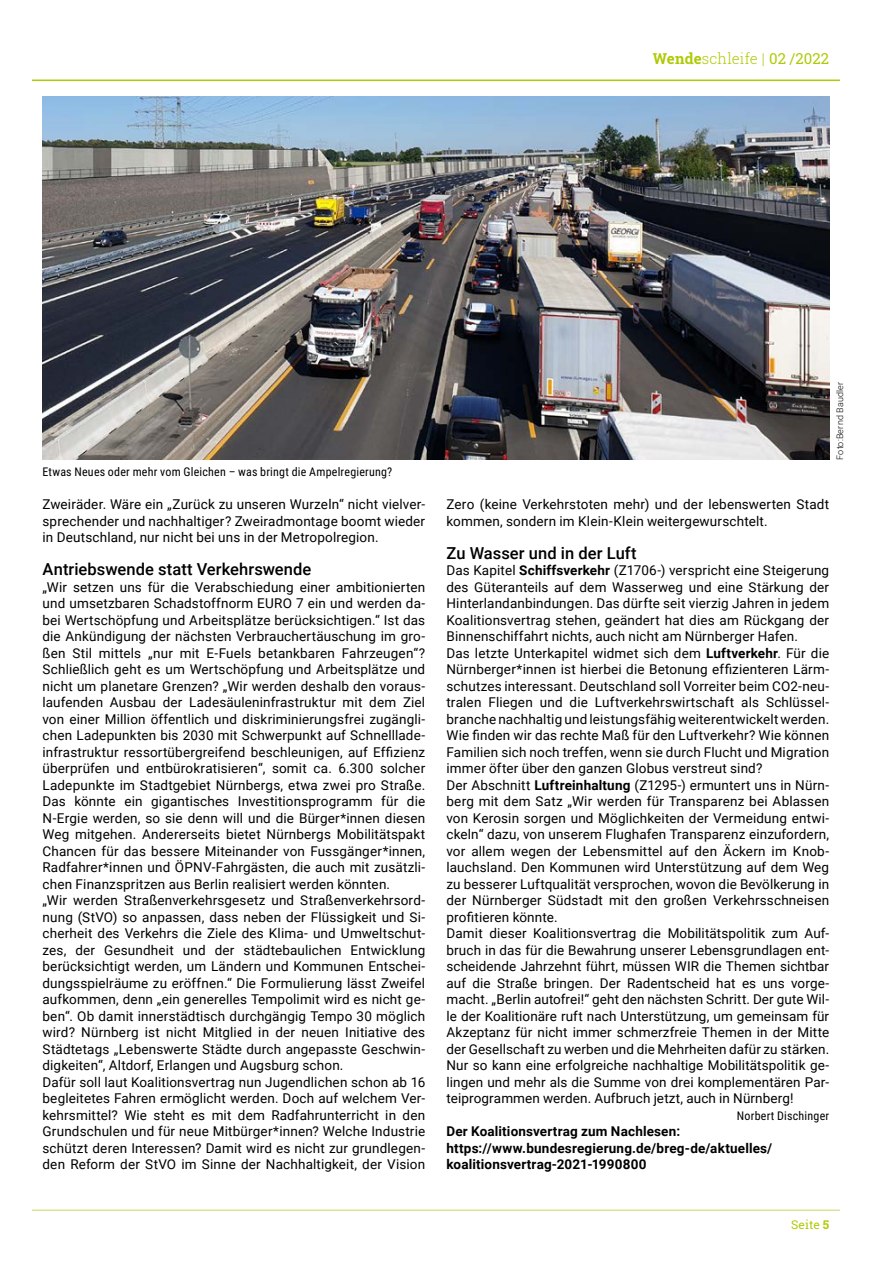
<style>
.page{position:relative;width:893px;height:1263px;background:#fff}
.page>*{position:absolute;margin:0;border:0;box-sizing:border-box;transform-origin:0 0}
.t1{font:500 16.5px "Roboto";letter-spacing:.005em;color:#000}
.t2{font:300 15px "Roboto Slab";letter-spacing:.01em;color:#afca05}
.t3{font:13.5px/16.5px "Roboto";letter-spacing:.01em;color:#000}
.t4{font:700 13.5px/16.5px "Roboto";letter-spacing:.01em;color:#000}
.t5{font:12px "Roboto Condensed";letter-spacing:.02em;color:#000}
.t6{font:12px "Roboto Slab";color:#afca05}
.t7{font:300 9px "Roboto";letter-spacing:.02em;color:#000}
.s1{font-weight:700}
.s2{font-weight:400}
</style>
<div class="page">
<hr style="left:32px;top:1209px;width:808px;height:2px;background:#dae49b">
<hr style="left:32px;top:80px;width:808px;height:1px;background:#afca05">
<img style="left:42px;top:97px;width:787px;height:363px">
<p class="t2" style="left:653px;top:48px;width:178px"><span class="s1">Wende</span>schleife | <span class="s2">02 /2022</span></p>
<p class="t5" style="left:43px;top:464px;width:351px">Etwas Neues oder mehr vom Gleichen – was bringt die Ampelregierung?</p>
<p class="t3" style="left:43px;top:496px;width:384px;text-align:justify">Zweiräder. Wäre ein „Zurück zu unseren Wurzeln“ nicht vielver&shy;sprechender und nachhaltiger? Zweiradmontage boomt wieder in Deutschland, nur nicht bei uns in der Metropolregion.</p>
<p class="t1" style="left:43px;top:558px;width:270px">Antriebswende statt Verkehrswende</p>
<p class="t3" style="left:43px;top:578px;width:384px">„Wir setzen uns für die Verabschiedung einer ambitionierten und umsetzbaren Schadstoffnorm EURO 7 ein und werden da&shy;bei Wertschöpfung und Arbeitsplätze berücksichtigen.“ Ist das die Ankündigung der nächsten Verbrauchertäuschung im gro&shy;ßen Stil mittels „nur mit E-Fuels betankbaren Fahrzeugen“?<br>Schließlich geht es um Wertschöpfung und Arbeitsplätze und nicht um planetare Grenzen? „Wir werden deshalb den voraus&shy;laufenden Ausbau der Ladesäuleninfrastruktur mit dem Ziel von einer Million öffentlich und diskriminierungsfrei zugängli&shy;chen Ladepunkten bis 2030 mit Schwerpunkt auf Schnelllade&shy;infrastruktur ressortübergreifend beschleunigen, auf Effizienz überprüfen und entbürokratisieren“, somit ca. 6.300 solcher Ladepunkte im Stadtgebiet Nürnbergs, etwa zwei pro Straße.<br>Das könnte ein gigantisches Investitionsprogramm für die N-Ergie werden, so sie denn will und die Bürger*innen diesen Weg mitgehen. Andererseits bietet Nürnbergs Mobilitätspakt Chancen für das bessere Miteinander von Fussgänger*innen, Radfahrer*innen und ÖPNV-Fahrgästen, die auch mit zusätzli&shy;chen Finanzspritzen aus Berlin realisiert werden könnten.<br>„Wir werden Straßenverkehrsgesetz und Straßenverkehrsord&shy;nung (StVO) so anpassen, dass neben der Flüssigkeit und Si&shy;cherheit des Verkehrs die Ziele des Klima- und Umweltschut&shy;zes, der Gesundheit und der städtebaulichen Entwicklung berücksichtigt werden, um Ländern und Kommunen Entschei&shy;dungsspielräume zu eröffnen.“ Die Formulierung lässt Zweifel aufkommen, denn „ein generelles Tempolimit wird es nicht ge&shy;ben“. Ob damit innerstädtisch durchgängig Tempo 30 möglich wird? Nürnberg ist nicht Mitglied in der neuen Initiative des Städtetags „Lebenswerte Städte durch angepasste Geschwin&shy;digkeiten“, Altdorf, Erlangen und Augsburg schon.<br>Dafür soll laut Koalitionsvertrag nun Jugendlichen schon ab 16 begleitetes Fahren ermöglicht werden. Doch auf welchem Ver&shy;kehrsmittel? Wie steht es mit dem Radfahrunterricht in den Grundschulen und für neue Mitbürger*innen? Welche Industrie schützt deren Interessen? Damit wird es nicht zur grundlegen&shy;den Reform der StVO im Sinne der Nachhaltigkeit, der Vision</p>
<p class="t7" style="left:834px;top:460px;width:79px;rotate:-90deg">Foto:Bernd Baudler</p>
<p class="t3" style="left:446px;top:496px;width:384px">Zero (keine Verkehrstoten mehr) und der lebenswerten Stadt kommen, sondern im Klein-Klein weitergewurschtelt.</p>
<p class="t1" style="left:446px;top:541px;width:192px">Zu Wasser und in der Luft</p>
<p class="t3" style="left:446px;top:562px;width:384px">Das Kapitel <span class="s1">Schiffsverkehr</span> (Z1706-) verspricht eine Steigerung des Güteranteils auf dem Wasserweg und eine Stärkung der Hinterlandanbindungen. Das dürfte seit vierzig Jahren in jedem Koalitionsvertrag stehen, geändert hat dies am Rückgang der Binnenschiffahrt nichts, auch nicht am Nürnberger Hafen.<br>Das letzte Unterkapitel widmet sich dem <span class="s1">Luftverkehr</span>. Für die Nürnberger*innen ist hierbei die Betonung effizienteren Lärm&shy;schutzes interessant. Deutschland soll Vorreiter beim CO2-neu&shy;tralen Fliegen und die Luftverkehrswirtschaft als Schlüssel&shy;branche nachhaltig und leistungsfähig weiterentwickelt werden.<br>Wie finden wir das rechte Maß für den Luftverkehr? Wie können Familien sich noch treffen, wenn sie durch Flucht und Migration immer öfter über den ganzen Globus verstreut sind?<br>Der Abschnitt <span class="s1">Luftreinhaltung</span> (Z1295-) ermuntert uns in Nürn&shy;berg mit dem Satz „Wir werden für Transparenz bei Ablassen von Kerosin sorgen und Möglichkeiten der Vermeidung entwi&shy;ckeln“ dazu, von unserem Flughafen Transparenz einzufordern, vor allem wegen der Lebensmittel auf den Äckern im Knob&shy;lauchsland. Den Kommunen wird Unterstützung auf dem Weg zu besserer Luftqualität versprochen, wovon die Bevölkerung in der Nürnberger Südstadt mit den großen Verkehrsschneisen profitieren könnte.<br>Damit dieser Koalitionsvertrag die Mobilitätspolitik zum Auf&shy;bruch in das für die Bewahrung unserer Lebensgrundlagen ent&shy;scheidende Jahrzehnt führt, müssen WIR die Themen sichtbar auf die Straße bringen. Der Radentscheid hat es uns vorge&shy;macht. „Berlin autofrei!“ geht den nächsten Schritt. Der gute Wil&shy;le der Koalitionäre ruft nach Unterstützung, um gemeinsam für Akzeptanz für nicht immer schmerzfreie Themen in der Mitte der Gesellschaft zu werben und die Mehrheiten dafür zu stärken.<br>Nur so kann eine erfolgreiche nachhaltige Mobilitätspolitik ge&shy;lingen und mehr als die Summe von drei komplementären Par&shy;teiprogrammen werden. Aufbruch jetzt, auch in Nürnberg!</p>
<p class="t5" style="left:737px;top:1107px;width:94px">Norbert Dischinger</p>
<p class="t4" style="left:446px;top:1123px;width:327px">Der Koalitionsvertrag zum Nachlesen: https://www.bundesregierung.de/breg-de/aktuelles/ koalitionsvertrag-2021-1990800</p>
<p class="t6" style="left:791px;top:1217px;width:40px">Seite <span class="s1">5</span></p>
</div>
